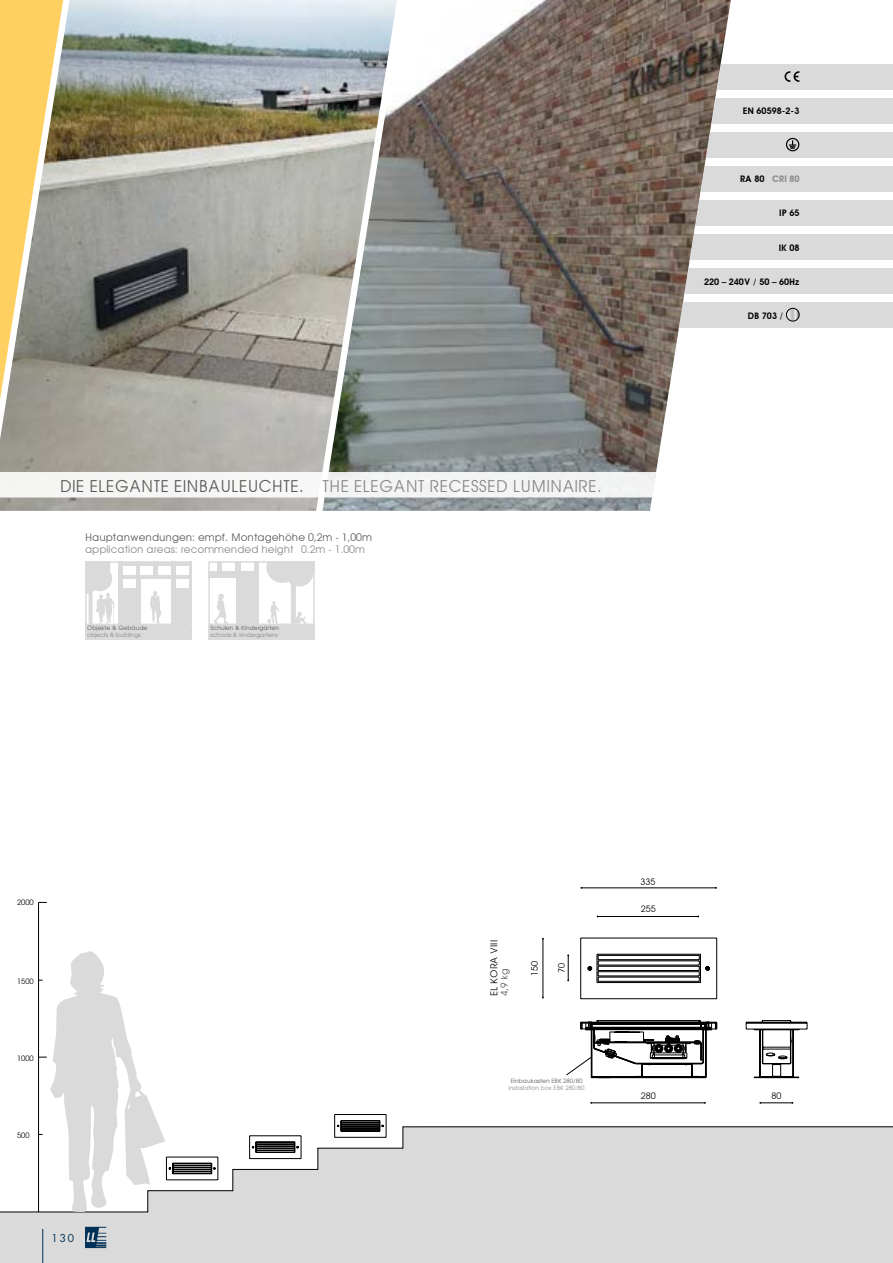
<style>
.page{position:relative;width:893px;height:1263px;background:#fff}
.page>*{position:absolute;margin:0;border:0;box-sizing:border-box;transform-origin:0 0}
.t1{font:16.5px "Avant Garde";color:#878787}
.t2{font:12px "Futura PT";color:#003056}
.t3{font:10.5px "Avant Garde";color:#878787}
.t4{font:10.5px "Avant Garde";color:#575756}
.t5{font:9.75px "Avant Garde";color:#000}
.t6{font:9.75px "Avant Garde";color:#575756}
.t7{font:600 9px "Avant Garde";color:#000}
.t8{font:9px "Avant Garde";color:#000}
.t9{font:600 9px "Avant Garde";color:#878787}
.t10{font:7.5px "Avant Garde";color:#000}
.t11{font:6px "Avant Garde";letter-spacing:-.01em;color:#878787}
.t12{font:6px "Avant Garde";color:#575756}
.s1{color:#575756}
.s2{color:#000}
</style>
<div class="page">
<div style="left:604px;top:64px;width:289px;height:25px;background:#dadada"></div>
<div style="left:604px;top:98px;width:289px;height:25px;background:#dadada"></div>
<div style="left:604px;top:132px;width:289px;height:25px;background:#dadada"></div>
<svg style="left:786px;top:137px;width:14px;height:15px"></svg>
<svg style="left:784px;top:71px;width:15px;height:11px"></svg>
<div style="left:604px;top:166px;width:289px;height:25px;background:#dadada"></div>
<div style="left:604px;top:200px;width:289px;height:25px;background:#dadada"></div>
<div style="left:604px;top:234px;width:289px;height:25px;background:#dadada"></div>
<div style="left:604px;top:268px;width:289px;height:25px;background:#dadada"></div>
<div style="left:604px;top:302px;width:289px;height:25px;background:#dadada"></div>
<svg style="left:786px;top:308px;width:13px;height:13px"></svg>
<div style="left:786px;top:308px;width:13px;height:13px;border:1px solid #000;border-radius:50%"></div>
<img style="left:0;top:0;width:322px;height:511px">
<img style="left:322px;top:0;width:409px;height:511px">
<svg style="left:0;top:1126px;width:893px;height:137px;background:#dbdbdb"></svg>
<hr style="left:166px;top:1179px;width:52px;height:1px;background:#000">
<hr style="left:173px;top:1173px;width:38px;height:1px;background:#000">
<hr style="left:173px;top:1171px;width:38px;height:1px;background:#000">
<hr style="left:173px;top:1169px;width:38px;height:1px;background:#000">
<hr style="left:173px;top:1167px;width:38px;height:1px;background:#000">
<hr style="left:173px;top:1165px;width:38px;height:1px;background:#000">
<hr style="left:173px;top:1163px;width:39px;height:1px;background:#000">
<hr style="left:166px;top:1157px;width:52px;height:1px;background:#000">
<svg style="left:211px;top:1157px;width:8px;height:23px"></svg>
<hr style="left:580px;top:938px;width:1px;height:61px;background:#000">
<hr style="left:581px;top:998px;width:136px;height:1px;background:#000">
<hr style="left:597px;top:982px;width:103px;height:1px;background:#000">
<hr style="left:598px;top:981px;width:101px;height:1px;background:#000">
<hr style="left:598px;top:977px;width:101px;height:1px;background:#000">
<hr style="left:598px;top:976px;width:101px;height:1px;background:#000">
<hr style="left:598px;top:971px;width:101px;height:1px;background:#000">
<hr style="left:598px;top:970px;width:101px;height:1px;background:#000">
<hr style="left:598px;top:966px;width:101px;height:1px;background:#000">
<hr style="left:598px;top:965px;width:101px;height:1px;background:#000">
<hr style="left:598px;top:960px;width:101px;height:1px;background:#000">
<hr style="left:598px;top:959px;width:101px;height:1px;background:#000">
<hr style="left:598px;top:955px;width:101px;height:1px;background:#000">
<hr style="left:597px;top:954px;width:103px;height:1px;background:#000">
<hr style="left:581px;top:938px;width:136px;height:1px;background:#000">
<hr style="left:716px;top:938px;width:1px;height:61px;background:#000">
<svg style="left:588px;top:954px;width:11px;height:28px"></svg>
<svg style="left:699px;top:954px;width:11px;height:28px"></svg>
<hr style="left:598px;top:916px;width:100px;height:1px;background:#000">
<hr style="left:581px;top:887px;width:135px;height:1px;background:#000">
<svg style="left:567px;top:954px;width:2px;height:27px"></svg>
<hr style="left:543px;top:939px;width:1px;height:58px;background:#000">
<hr style="left:591px;top:1102px;width:114px;height:1px;background:#000">
<hr style="left:760px;top:1102px;width:32px;height:1px;background:#000">
<div style="left:759px;top:1028px;width:34px;height:49px;background:#8f8f8f"></div>
<svg style="left:566px;top:1020px;width:151px;height:58px"></svg>
<hr style="left:746px;top:1022px;width:61px;height:1px;background:#000">
<svg style="left:762px;top:1020px;width:29px;height:2px"></svg>
<svg style="left:754px;top:1030px;width:46px;height:48px"></svg>
<hr style="left:746px;top:1029px;width:61px;height:1px;background:#000">
<hr style="left:746px;top:1023px;width:61px;height:1px;background:#000">
<hr style="left:335px;top:1137px;width:51px;height:1px;background:#000">
<hr style="left:341px;top:1131px;width:39px;height:1px;background:#000">
<hr style="left:341px;top:1130px;width:38px;height:1px;background:#000">
<hr style="left:341px;top:1129px;width:38px;height:1px;background:#000">
<hr style="left:341px;top:1128px;width:38px;height:1px;background:#000">
<hr style="left:341px;top:1127px;width:38px;height:1px;background:#000">
<hr style="left:341px;top:1126px;width:38px;height:1px;background:#000">
<hr style="left:341px;top:1125px;width:38px;height:1px;background:#000">
<hr style="left:341px;top:1124px;width:38px;height:1px;background:#000">
<hr style="left:341px;top:1123px;width:38px;height:1px;background:#000">
<hr style="left:341px;top:1122px;width:38px;height:1px;background:#000">
<hr style="left:341px;top:1121px;width:38px;height:1px;background:#000">
<hr style="left:341px;top:1120px;width:39px;height:1px;background:#000">
<hr style="left:335px;top:1114px;width:51px;height:1px;background:#000">
<svg style="left:334px;top:1114px;width:8px;height:23px"></svg>
<svg style="left:379px;top:1114px;width:8px;height:23px"></svg>
<hr style="left:250px;top:1158px;width:51px;height:1px;background:#000">
<hr style="left:256px;top:1152px;width:38px;height:1px;background:#000">
<hr style="left:256px;top:1150px;width:38px;height:1px;background:#000">
<hr style="left:256px;top:1148px;width:38px;height:1px;background:#000">
<hr style="left:256px;top:1146px;width:38px;height:1px;background:#000">
<hr style="left:256px;top:1144px;width:38px;height:1px;background:#000">
<hr style="left:256px;top:1142px;width:38px;height:1px;background:#000">
<hr style="left:256px;top:1141px;width:39px;height:1px;background:#000">
<hr style="left:250px;top:1135px;width:51px;height:1px;background:#000">
<svg style="left:249px;top:1136px;width:8px;height:22px"></svg>
<svg style="left:294px;top:1136px;width:8px;height:22px"></svg>
<hr style="left:38px;top:903px;width:1px;height:309px;background:#000">
<svg style="left:39px;top:951px;width:135px;height:261px"></svg>
<div style="left:0;top:472px;width:656px;height:25px;background:#f4f5f4"></div>
<svg style="left:88px;top:564px;width:27px;height:58px"></svg>
<div style="left:118px;top:561px;width:73px;height:63px;background:#dadada"></div>
<div style="left:123px;top:567px;width:12px;height:8px;background:#fff"></div>
<div style="left:123px;top:580px;width:12px;height:8px;background:#fff"></div>
<div style="left:141px;top:567px;width:12px;height:8px;background:#fff"></div>
<div style="left:158px;top:567px;width:13px;height:8px;background:#fff"></div>
<div style="left:176px;top:567px;width:12px;height:8px;background:#fff"></div>
<div style="left:176px;top:580px;width:12px;height:8px;background:#fff"></div>
<div style="left:141px;top:580px;width:30px;height:44px;background:#fff"></div>
<svg style="left:150px;top:591px;width:11px;height:31px"></svg>
<div style="left:85px;top:561px;width:106px;height:64px;border:2px solid #dadada"></div>
<div style="left:85px;top:625px;width:106px;height:15px;background:#dadada"></div>
<div style="left:208px;top:561px;width:51px;height:62px;background:#dadada"></div>
<div style="left:241px;top:561px;width:13px;height:10px;background:#fff"></div>
<div style="left:223px;top:561px;width:12px;height:10px;background:#fff"></div>
<div style="left:208px;top:561px;width:9px;height:10px;background:#fff"></div>
<div style="left:208px;top:578px;width:27px;height:45px;background:#fff"></div>
<svg style="left:213px;top:593px;width:14px;height:29px"></svg>
<svg style="left:266px;top:564px;width:46px;height:58px"></svg>
<div style="left:208px;top:561px;width:107px;height:64px;border:2px solid #dadada"></div>
<div style="left:208px;top:625px;width:107px;height:15px;background:#dadada"></div>
<hr style="left:42px;top:1229px;width:1px;height:34px;background:#003056">
<svg style="left:85px;top:1227px;width:21px;height:21px"></svg>
<h1 class="t1" style="left:60px;top:476px;width:543px"><span class="s1">DIE ELEGANTE EINBAULEUCHTE.</span> THE ELEGANT RECESSED LUMINAIRE.</h1>
<h3 class="t4" style="left:85px;top:530px;width:288px">Hauptanwendungen: empf. Montagehöhe 0,2m - 1,00m</h3>
<h3 class="t3" style="left:85px;top:543px;width:281px">application areas: recommended height 0.2m - 1.00m</h3>
<p class="t12" style="left:87px;top:624px;width:62px">Objekte &amp; Gebäude</p>
<p class="t11" style="left:87px;top:632px;width:55px">objects &amp; buildings</p>
<p class="t12" style="left:210px;top:624px;width:70px">Schulen &amp; Kindergärten</p>
<p class="t11" style="left:210px;top:632px;width:69px">schools &amp; kindergartens</p>
<h3 class="t7" style="left:743px;top:106px;width:58px">EN 60598-2-3</h3>
<h3 class="t9" style="left:740px;top:174px;width:61px"><span class="s2">RA 80</span> CRI 80</h3>
<h3 class="t7" style="left:779px;top:208px;width:22px">IP 65</h3>
<h3 class="t7" style="left:779px;top:242px;width:22px">IK 08</h3>
<h3 class="t7" style="left:704px;top:276px;width:97px">220 – 240V / 50 – 60Hz</h3>
<h3 class="t7" style="left:748px;top:310px;width:37px">DB 703 /</h3>
<p class="t10" style="left:17px;top:897px;width:18px">2000</p>
<p class="t10" style="left:17px;top:976px;width:18px">1500</p>
<p class="t10" style="left:17px;top:1053px;width:18px">1000</p>
<p class="t10" style="left:17px;top:1130px;width:14px">500</p>
<h2 class="t2" style="left:51px;top:1230px;width:25px">130</h2>
<h3 class="t5" style="left:488px;top:996px;width:57px;rotate:-90deg">EL KORA VIII</h3>
<h3 class="t6" style="left:498px;top:996px;width:29px;rotate:-90deg">4,9 kg</h3>
<h3 class="t8" style="left:529px;top:976px;width:16px;rotate:-90deg">150</h3>
<h3 class="t8" style="left:556px;top:973px;width:11px;rotate:-90deg">70</h3>
<p class="t12" style="left:511px;top:1077px;width:73px">Einbaukasten EBK 280/80</p>
<p class="t11" style="left:509px;top:1084px;width:77px">installation box EBK 280/80</p>
<h3 class="t8" style="left:640px;top:876px;width:16px">335</h3>
<h3 class="t8" style="left:641px;top:903px;width:16px">255</h3>
<h3 class="t8" style="left:641px;top:1090px;width:16px">280</h3>
<h3 class="t8" style="left:771px;top:1090px;width:11px">80</h3>
</div>
